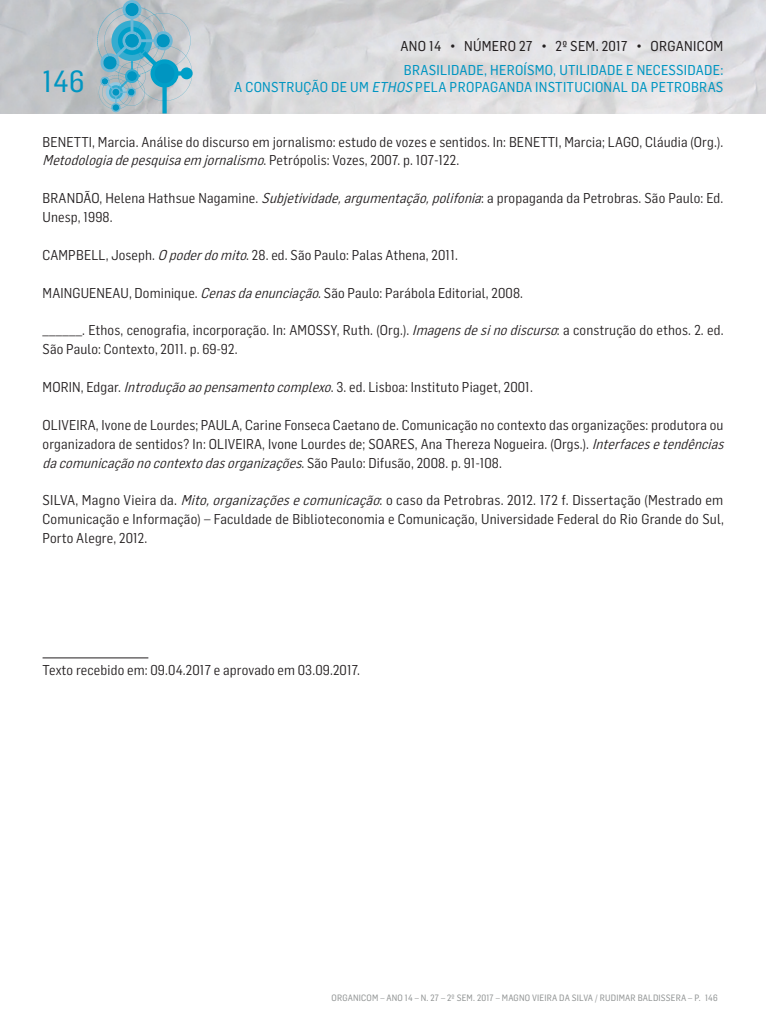
<style>
.page{position:relative;width:766px;height:1021px;background:#fff}
.page>*{position:absolute;margin:0;border:0;box-sizing:border-box;transform-origin:0 0}
.t1{font:30px "Flama Semicondensed Basic";color:#0095c1}
.Texto{font:14px/18.9px "Flama Semicondensed";letter-spacing:.01em;color:#231f20}
.t2{font:14px "Flama Semicondensed Basic";letter-spacing:.02em;color:#0095c1}
.Recebido_Aceito{font:14px "Flama Semicondensed";letter-spacing:.01em;color:#231f20}
.t3{font:14px "Flama Semicondensed Basic";letter-spacing:.02em;color:#231f20}
.t4{font:9px "Flama Semicondensed Basic";letter-spacing:.02em;color:#929595}
.s1{font-style:italic}
</style>
<div class="page">
<img style="left:0;top:0;width:765px;height:113px">
<svg style="left:97px;top:0;width:95px;height:113px;background:#8ab9c8"></svg>
<hr style="left:43px;top:657px;width:105px;height:1px;background:#231f20">
<p class="t3" style="left:400px;top:37px;width:324px">ANO 14 • NÚMERO 27 • 2º SEM. 2017 • ORGANICOM</p>
<p class="t2" style="left:404px;top:61px;width:321px">BRASILIDADE, HEROÍSMO, UTILIDADE E NECESSIDADE:</p>
<h1 class="t1" style="left:43px;top:62px;width:44px">146</h1>
<p class="t2" style="left:234px;top:78px;width:490px">A CONSTRUÇÃO DE UM <span class="s1">ETHOS</span> PELA PROPAGANDA INSTITUCIONAL DA PETROBRAS</p>
<p class="Texto" style="left:43px;top:131px;width:682px">BENETTI, Marcia. Análise do discurso em jornalismo: estudo de vozes e sentidos. In: BENETTI, Marcia; LAGO, Cláudia (Org.).<br><span class="s1">Metodologiadepesquisaem jornalismo</span>. P e t r ó p o l i s : V o z e s , 2 0 0 7. p . 1 0 7 - 1 2 2 .</p>
<p class="Texto" style="left:43px;top:188px;width:682px">BRANDÃO, Helena Hathsue Nagamine. <span class="s1">Subjetividade,argumentação,polifonia</span>: a propaganda da Petrobras. São Paulo: Ed.<br>Unesp, 1998.</p>
<p class="Texto" style="left:43px;top:245px;width:417px">CAMPBELL, Joseph. <span class="s1">O poderdomito</span>. 28. ed. São Paulo: Palas Athena, 2011.</p>
<p class="Texto" style="left:43px;top:282px;width:482px">MAINGUENEAU, Dominique. <span class="s1">Cenasdaenunciação</span>. São Paulo: Parábola Editorial, 2008.</p>
<p class="Texto" style="left:43px;top:320px;width:682px">______. Ethos, cenografia, incorporação. In: AMOSSY, Ruth. (Org.). <span class="s1">Imagensdesinodiscurso</span>: a construção do ethos. 2. ed.<br>São Paulo: Contexto, 2011. p. 69-92.</p>
<p class="Texto" style="left:43px;top:377px;width:491px">MORIN, Edgar. <span class="s1">Introduçãoaopensamentocomplexo</span>. 3. ed. Lisboa: Instituto Piaget, 2001.</p>
<p class="Texto" style="left:43px;top:415px;width:686px">OLIVEIRA, Ivone de Lourdes; PAULA, Carine Fonseca Caetano de. Comunicação no contexto das organizações: produtora ou organizadora de sentidos? In: OLIVEIRA, Ivone Lourdes de; SOARES, Ana Thereza Nogueira. (Orgs.). <span class="s1">Interfacesetendências dacomunicaçãonocontextodasorganizações</span>. S ã o P a u l o : D i f u s ã o , 2 0 0 8 . p . 9 1 - 1 0 8 .</p>
<p class="Texto" style="left:43px;top:490px;width:682px;text-align:justify">SILVA, Magno Vieira da. <span class="s1">Mito,organizaçõesecomunicação</span>: o caso da Petrobras. 2012. 172 f. Dissertação (Mestrado em Comunicação e Informação) – Faculdade de Biblioteconomia e Comunicação, Universidade Federal do Rio Grande do Sul, Porto Alegre, 2012.</p>
<p class="Recebido_Aceito" style="left:43px;top:661px;width:319px">Texto recebido em: 09.04.2017 e aprovado em 03.09.2017.</p>
<p class="t4" style="left:331px;top:992px;width:183px">ORGANICOM – ANO 14 – N. 27 – 2º SEM. 2017 – MAGNO</p>
<p class="t4" style="left:532px;top:992px;width:10px">VIEIRA</p>
<p class="t4" style="left:559px;top:992px;width:63px">DA SILVA / RUDIMAR</p>
<p class="t4" style="left:637px;top:992px;width:26px">BALDISSERA</p>
<p class="t4" style="left:688px;top:992px;width:31px">– P. 146</p>
</div>
